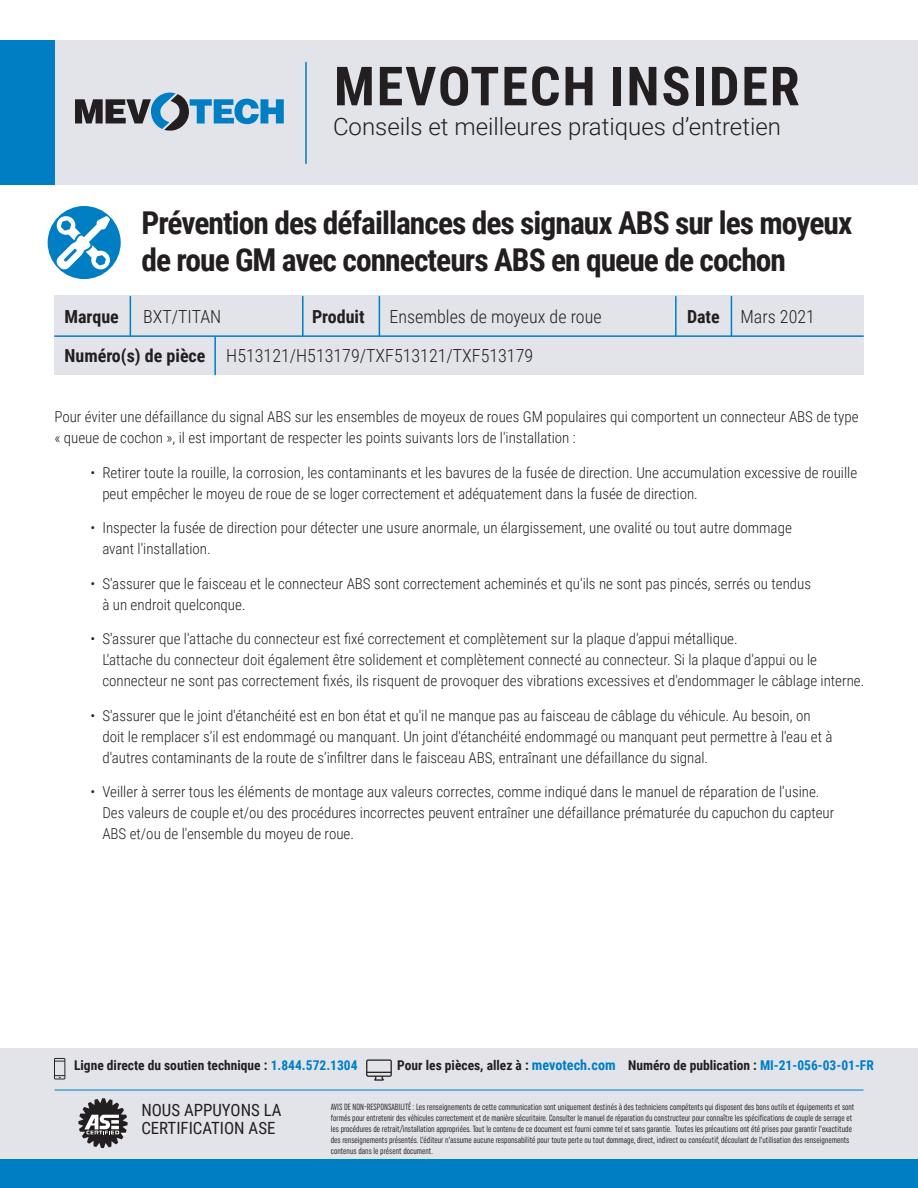
<style>
.page{position:relative;width:918px;height:1188px;background:#fff}
.page>*{position:absolute;margin:0;border:0;box-sizing:border-box;transform-origin:0 0}
.t1{font:700 54px "Roboto Condensed";letter-spacing:.035em;color:#231f20}
.t2{font:700 31.5px/37.8px "Roboto Condensed";letter-spacing:-.03em;color:#231f20}
.t3{font:300 24px "Roboto";color:#231f20}
.t4{font:300 18px "Roboto Condensed";color:#231f20}
.t5{font:700 18px "Roboto Condensed";color:#231f20}
.t6{font:16.8px "Roboto Condensed";color:#231f20}
.t7{font:300 15px/21px "Roboto Condensed";color:#231f20}
.t8{font:700 13.5px "Roboto Condensed";color:#231f20}
.t9{font:extra-condensed 9px/10.8px "Uniform";color:#231f20}
.s1{font-weight:700}
.s2{color:#007ec4}
.s3{font-size:14.25px;color:#007ec4}
</style>
<div class="page">
<div style="left:54px;top:296px;width:810px;height:79px;background:#e2e4e9"></div>
<hr style="left:302px;top:297px;width:2px;height:39px;background:#007ec4">
<hr style="left:675px;top:297px;width:2px;height:39px;background:#007ec4">
<hr style="left:379px;top:297px;width:1px;height:39px;background:#007ec4">
<hr style="left:731px;top:297px;width:1px;height:39px;background:#007ec4">
<hr style="left:130px;top:297px;width:1px;height:39px;background:#007ec4">
<hr style="left:55px;top:335px;width:808px;height:2px;background:#007ec4">
<hr style="left:214px;top:337px;width:2px;height:38px;background:#007ec4">
<div style="left:45px;top:40px;width:873px;height:145px;background:#e2e4e9"></div>
<div style="left:0;top:40px;width:55px;height:145px;background:#007ec4"></div>
<svg style="left:75px;top:93px;width:209px;height:38px"></svg>
<hr style="left:305px;top:62px;width:2px;height:101px;background:#007ec4">
<div style="left:48px;top:206px;width:73px;height:73px;background:#007ec4;border-radius:50%"></div>
<svg style="left:56px;top:215px;width:54px;height:54px"></svg>
<div style="left:0;top:1049px;width:918px;height:139px;background:#e2e4e9"></div>
<div style="left:0;top:1160px;width:918px;height:28px;background:#007ec4"></div>
<svg style="left:78px;top:1098px;width:50px;height:50px"></svg>
<svg style="left:54px;top:1058px;width:11px;height:21px"></svg>
<svg style="left:366px;top:1059px;width:26px;height:22px"></svg>
<hr style="left:55px;top:1090px;width:808px;height:1px;background:#007ec4">
<p class="t1" style="left:334px;top:48px;width:467px">MEVOTECH INSIDER</p>
<p class="t3" style="left:333px;top:110px;width:450px">Conseils et meilleures pratiques d’entretien</p>
<p class="t2" style="left:141px;top:202px;width:712px">Prévention des défaillances des signaux ABS sur les moyeux de roue GM avec connecteurs ABS en queue de cochon</p>
<p class="t5" style="left:64px;top:304px;width:56px">Marque</p>
<p class="t4" style="left:143px;top:304px;width:80px">BXT/TITAN</p>
<p class="t5" style="left:312px;top:304px;width:54px">Produit</p>
<p class="t4" style="left:390px;top:304px;width:214px">Ensembles de moyeux de roue</p>
<p class="t4" style="left:687px;top:304px;width:129px"><span class="s1">Date</span> Mars 2021</p>
<p class="t4" style="left:64px;top:343px;width:470px"><span class="s1">Numéro(s) de pièce</span> H513121/H513179/TXF513121/TXF513179</p>
<p class="t7" style="left:54px;top:406px;width:806px">Pour éviter une défaillance du signal ABS sur les ensembles de moyeux de roues GM populaires qui comportent un connecteur ABS de type « queue de cochon », il est important de respecter les points suivants lors de l'installation :</p>
<p class="t7" style="left:102px;top:462px;width:756px;text-indent:-12px">• Retirer toute la rouille, la corrosion, les contaminants et les bavures de la fusée de direction. Une accumulation excessive de rouille peut empêcher le moyeu de roue de se loger correctement et adéquatement dans la fusée de direction.</p>
<p class="t7" style="left:102px;top:517px;width:691px;text-indent:-12px">• Inspecter la fusée de direction pour détecter une usure anormale, un élargissement, une ovalité ou tout autre dommage avant l'installation.</p>
<p class="t7" style="left:102px;top:573px;width:710px;text-indent:-12px">• S'assurer que le faisceau et le connecteur ABS sont correctement acheminés et qu'ils ne sont pas pincés, serrés ou tendus à un endroit quelconque.</p>
<p class="t7" style="left:102px;top:628px;width:763px;text-indent:-12px">• S'assurer que l'attache du connecteur est fixé correctement et complètement sur la plaque d’appui métallique.<br>L'attache du connecteur doit également être solidement et complètement connecté au connecteur. Si la plaque d'appui ou le connecteur ne sont pas correctement fixés, ils risquent de provoquer des vibrations excessives et d'endommager le câblage interne.</p>
<p class="t7" style="left:102px;top:705px;width:732px;text-indent:-12px">• S'assurer que le joint d'étanchéité est en bon état et qu'il ne manque pas au faisceau de câblage du véhicule. Au besoin, on doit le remplacer s’il est endommagé ou manquant. Un joint d'étanchéité endommagé ou manquant peut permettre à l'eau et à d'autres contaminants de la route de s’infiltrer dans le faisceau ABS, entraînant une défaillance du signal.</p>
<p class="t7" style="left:102px;top:781px;width:733px;text-indent:-12px">• Veiller à serrer tous les éléments de montage aux valeurs correctes, comme indiqué dans le manuel de réparation de l'usine.<br>Des valeurs de couple et/ou des procédures incorrectes peuvent entraîner une défaillance prématurée du capuchon du capteur<br>ABS et/ou de l'ensemble du moyeu de roue.</p>
<p class="t8" style="left:74px;top:1055px;width:285px">Ligne directe du soutien technique : <span class="s2">1.844.572.1304</span></p>
<p class="t8" style="left:397px;top:1055px;width:478px">Pour les pièces, allez à : <span class="s3">mevotech.com</span> Numéro de publication : <span class="s2">MI-21-056-03-01-FR</span></p>
<p class="t6" style="left:141px;top:1098px;width:142px">NOUS APPUYONS LA</p>
<p class="t6" style="left:141px;top:1116px;width:136px">CERTIFICATION ASE</p>
<p class="t9" style="left:331px;top:1102px;width:525px">AVIS DE NON-RESPONSABILITÉ : Les renseignements de cette communication sont uniquement destinés à des techniciens compétents qui disposent des bons outils et équipements et sont formés pour entretenir des véhicules correctement et de manière sécuritaire. Consulter le manuel de réparation du constructeur pour connaître les spécifications de couple de serrage et les procédures de retrait/installation appropriées. Tout le contenu de ce document est fourni comme tel et sans garantie. Toutes les précautions ont été prises pour garantir l’exactitude des renseignements présentés. L’éditeur n’assume aucune responsabilité pour toute perte ou tout dommage, direct, indirect ou consécutif, découlant de l’utilisation des renseignements contenus dans le présent document.</p>
</div>
